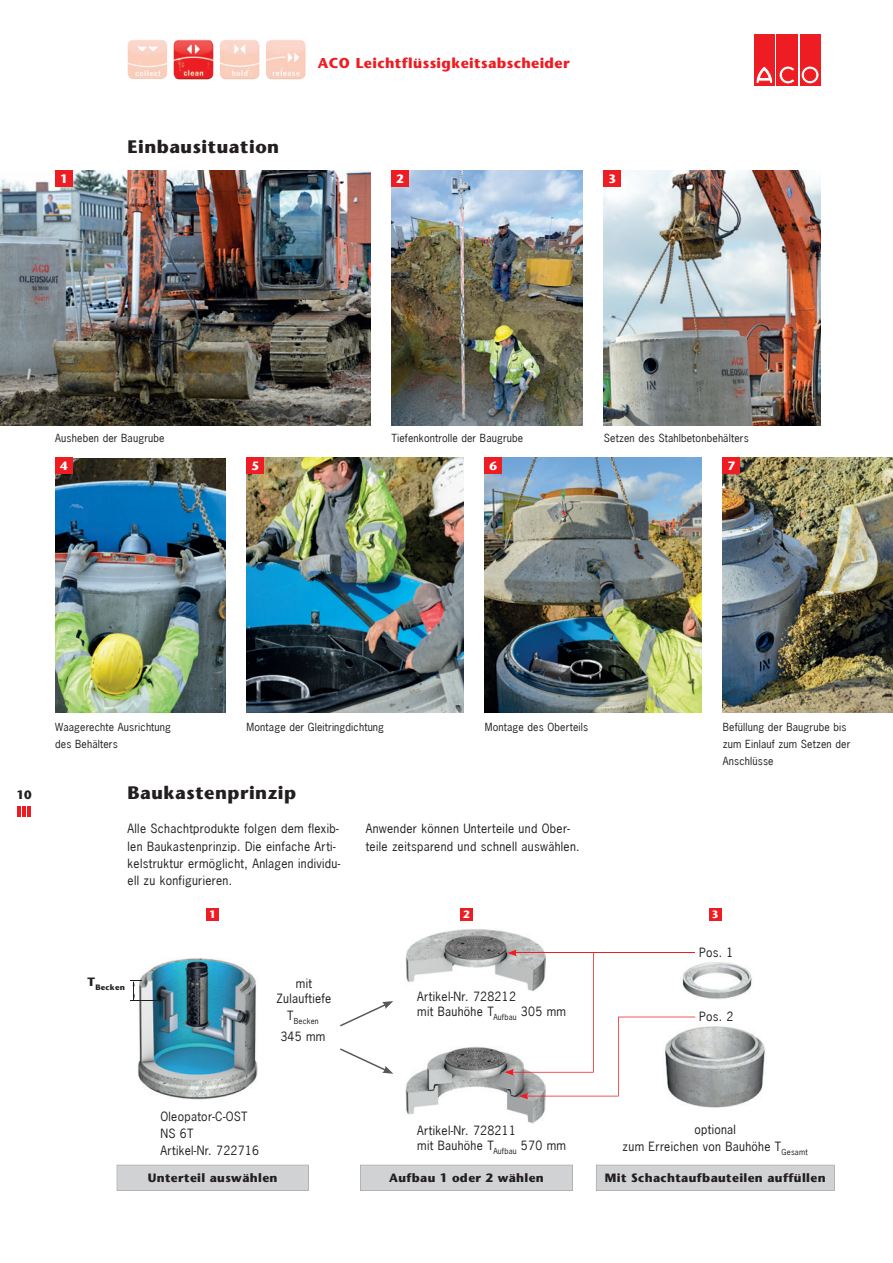
<style>
.page{position:relative;width:893px;height:1263px;background:#fff}
.page>*{position:absolute;margin:0;border:0;box-sizing:border-box;transform-origin:0 0}
.t1{font:700 18px "Stone Sans";letter-spacing:.03em;color:#231f20}
.t2{font:700 14.25px "Stone Sans";letter-spacing:.025em;color:#ee1d23}
.t3{font:12px/17px "News Gothic";letter-spacing:.025em;color:#231f20}
.t4{font:700 12px "Stone Sans";letter-spacing:.03em;color:#231f20}
.t5{font:700 12px "Stone Sans";color:#fff}
.t6{font:10.5px/17px "News Gothic";letter-spacing:.015em;color:#231f20}
.t7{font:700 10.5px "Stone Sans";color:#fff}
.t8{font:7.8px "News Gothic";letter-spacing:.025em;color:#231f20}
.t9{font:700 7.8px "Stone Sans";letter-spacing:.03em;color:#231f20}
</style>
<div class="page">
<div style="left:754px;top:35px;width:21px;height:51px;background:#ee1d23"></div>
<svg style="left:756px;top:66px;width:17px;height:17px"></svg>
<div style="left:777px;top:35px;width:21px;height:51px;background:#ee1d23"></div>
<svg style="left:779px;top:66px;width:15px;height:18px"></svg>
<div style="left:800px;top:35px;width:20px;height:51px;background:#ee1d23"></div>
<svg style="left:801px;top:66px;width:18px;height:18px"></svg>
<div style="left:801px;top:66px;width:18px;height:18px;border:1px solid #ee1d23;border-radius:50%"></div>
<div style="left:804px;top:69px;width:12px;height:12px;background:#ee1d23;border-radius:50%"></div>
<div style="left:804px;top:69px;width:12px;height:12px;border:1px solid #ee1d23;border-radius:50%"></div>
<img style="left:174px;top:39px;width:39px;height:40px">
<img style="left:220px;top:40px;width:39px;height:39px">
<img style="left:266px;top:40px;width:40px;height:39px">
<img style="left:128px;top:40px;width:39px;height:39px">
<hr style="left:17px;top:806px;width:4px;height:10px;background:#ee1d23">
<hr style="left:22px;top:806px;width:4px;height:10px;background:#ee1d23">
<hr style="left:27px;top:806px;width:4px;height:10px;background:#ee1d23">
<img style="left:0;top:170px;width:370px;height:255px">
<img style="left:247px;top:458px;width:216px;height:255px">
<img style="left:604px;top:170px;width:217px;height:255px">
<img style="left:55px;top:458px;width:170px;height:255px">
<img style="left:391px;top:170px;width:192px;height:255px">
<img style="left:485px;top:458px;width:217px;height:255px">
<img style="left:723px;top:458px;width:170px;height:255px">
<div style="left:55px;top:171px;width:17px;height:16px;background:#ee1d23"></div>
<div style="left:604px;top:170px;width:17px;height:16px;background:#ee1d23"></div>
<div style="left:55px;top:458px;width:17px;height:16px;background:#ee1d23"></div>
<div style="left:723px;top:458px;width:17px;height:16px;background:#ee1d23"></div>
<div style="left:485px;top:458px;width:17px;height:16px;background:#ee1d23"></div>
<div style="left:247px;top:458px;width:17px;height:16px;background:#ee1d23"></div>
<div style="left:391px;top:170px;width:17px;height:16px;background:#ee1d23"></div>
<div style="left:206px;top:908px;width:13px;height:12px;background:#ee1d23"></div>
<div style="left:460px;top:908px;width:13px;height:12px;background:#ee1d23"></div>
<div style="left:709px;top:908px;width:12px;height:12px;background:#ee1d23"></div>
<svg style="left:117px;top:1165px;width:191px;height:26px;background:#cfd0d2"></svg>
<svg style="left:360px;top:1165px;width:213px;height:26px;background:#cecfd1"></svg>
<svg style="left:340px;top:1048px;width:53px;height:26px"></svg>
<svg style="left:340px;top:1001px;width:53px;height:25px"></svg>
<img style="left:678px;top:1026px;width:87px;height:82px">
<svg style="left:596px;top:1165px;width:238px;height:26px;background:#cfd0d2"></svg>
<img style="left:695px;top:962px;width:57px;height:37px">
<img style="left:406px;top:929px;width:137px;height:53px">
<img style="left:406px;top:1046px;width:140px;height:77px">
<svg style="left:504px;top:949px;width:191px;height:150px"></svg>
<img style="left:138px;top:958px;width:119px;height:141px">
<hr style="left:130px;top:1000px;width:32px;height:1px;background:#231f20">
<svg style="left:130px;top:980px;width:11px;height:20px"></svg>
<h1 class="t1" style="left:128px;top:136px;width:153px">Einbausituation</h1>
<p class="t2" style="left:318px;top:55px;width:253px">ACO Leichtflüssigkeitsabscheider</p>
<p class="t5" style="left:60px;top:172px;width:9px">1</p>
<p class="t5" style="left:609px;top:171px;width:9px">3</p>
<p class="t5" style="left:396px;top:171px;width:9px">2</p>
<p class="t6" style="left:55px;top:430px;width:111px">Ausheben der Baugrube</p>
<p class="t6" style="left:391px;top:430px;width:133px">Tiefenkontrolle der Baugrube</p>
<p class="t6" style="left:604px;top:430px;width:146px">Setzen des Stahlbetonbehälters</p>
<p class="t5" style="left:60px;top:459px;width:9px">4</p>
<p class="t5" style="left:251px;top:459px;width:9px">5</p>
<p class="t5" style="left:490px;top:459px;width:9px">6</p>
<p class="t5" style="left:728px;top:459px;width:9px">7</p>
<p class="t4" style="left:16px;top:788px;width:17px">10</p>
<p class="t6" style="left:55px;top:719px;width:117px">Waagerechte Ausrichtung des Behälters</p>
<p class="t6" style="left:723px;top:719px;width:129px">Befüllung der Baugrube bis zum Einlauf zum Setzen der<br>Anschlüsse</p>
<p class="t6" style="left:247px;top:719px;width:139px">Montage der Gleitringdichtung</p>
<p class="t6" style="left:485px;top:719px;width:105px">Montage des Oberteils</p>
<h1 class="t1" style="left:128px;top:782px;width:170px">Baukastenprinzip</h1>
<p class="t3" style="left:128px;top:820px;width:214px">Alle Schachtprodukte folgen dem flexib&shy;len Baukastenprinzip. Die einfache Arti&shy;kelstruktur ermöglicht, Anlagen individu&shy;ell zu konfigurieren.</p>
<p class="t3" style="left:366px;top:820px;width:216px">Anwender können Unterteile und Ober&shy;teile zeitsparend und schnell auswählen.</p>
<p class="t7" style="left:209px;top:908px;width:8px">1</p>
<p class="t7" style="left:463px;top:908px;width:8px">2</p>
<p class="t7" style="left:712px;top:908px;width:8px">3</p>
<p class="t9" style="left:88px;top:982px;width:39px"><sup>T</sup> Becken</p>
<p class="t3" style="left:277px;top:976px;width:56px;line-height:14.4px;text-align:center">mit<br>Zulauftiefe</p>
<p class="t8" style="left:287px;top:1016px;width:33px"><sup>T</sup>Becken</p>
<p class="t3" style="left:280px;top:1028px;width:47px">345 mm</p>
<p class="t3" style="left:417px;top:988px;width:100px">Artikel-Nr. 728212</p>
<p class="t3" style="left:417px;top:1003px;width:150px">mit Bauhöhe T<sub>Aufbau</sub> 305 mm</p>
<p class="t3" style="left:699px;top:943px;width:36px">Pos. 1</p>
<p class="t3" style="left:699px;top:1007px;width:36px">Pos. 2</p>
<p class="t3" style="left:160px;top:1108px;width:100px">Oleopator-C-OST<br>NS 6T<br>Artikel-Nr. 722716</p>
<p class="t3" style="left:417px;top:1121px;width:100px">Artikel-Nr. 728211</p>
<p class="t3" style="left:417px;top:1137px;width:150px">mit Bauhöhe T<sub>Aufbau</sub> 570 mm</p>
<p class="t3" style="left:623px;top:1121px;width:187px;text-align:center">optional<br>zum Erreichen von Bauhöhe T<sub>Gesamt</sub></p>
<p class="t4" style="left:148px;top:1171px;width:131px">Unterteil auswählen</p>
<p class="t4" style="left:389px;top:1171px;width:156px">Aufbau 1 oder 2 wählen</p>
<p class="t4" style="left:605px;top:1171px;width:222px">Mit Schachtaufbauteilen auffüllen</p>
</div>
